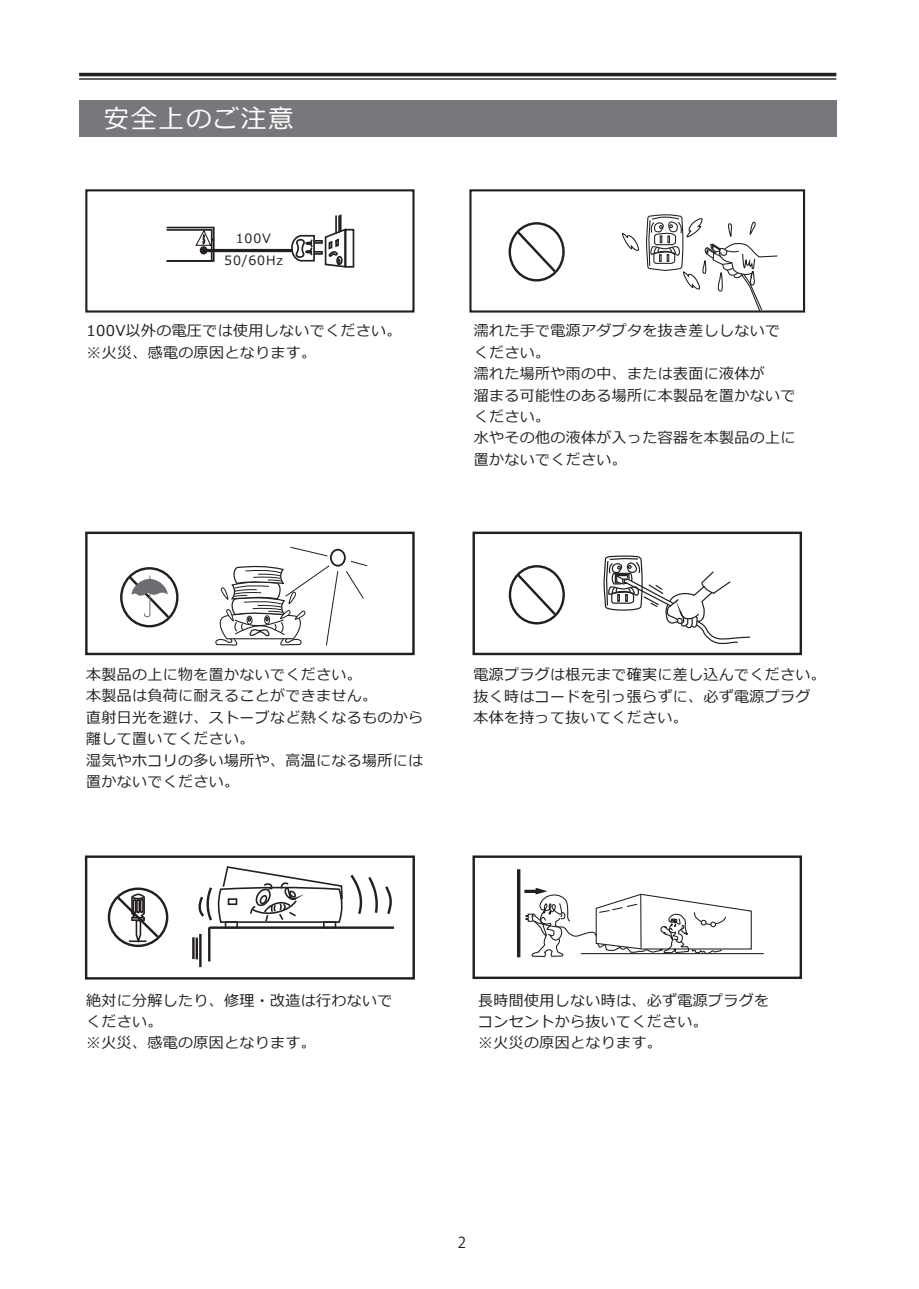
<style>
.page{position:relative;width:919px;height:1289px;background:#fff}
.page>*{position:absolute;margin:0;border:0;box-sizing:border-box;transform-origin:0 0}
.t1{font:25.65px "Meiryo";letter-spacing:.07em;color:#fff}
.t2{font:15px/21.3px "Meiryo";letter-spacing:.025em;color:#231f20}
.t3{font:15px "Koz Go Pro";color:#231f20}
.t4{font:12.75px/22px "Meiryo";letter-spacing:.07em;color:#231f20;text-align:center}
</style>
<div class="page">
<div style="left:79px;top:100px;width:757px;height:37px;background:#76787b"></div>
<div style="left:472px;top:531px;width:330px;height:124px;background:#fff;border:2px solid #231f20"></div>
<svg style="left:510px;top:566px;width:53px;height:57px"></svg>
<div style="left:508px;top:565px;width:57px;height:59px;border:2px solid #231f20;border-radius:50%"></div>
<svg style="left:515px;top:572px;width:43px;height:45px"></svg>
<svg style="left:603px;top:555px;width:147px;height:89px"></svg>
<div style="left:85px;top:531px;width:329px;height:124px;background:#fff;border:2px solid #231f20"></div>
<svg style="left:121px;top:568px;width:56px;height:58px"></svg>
<div style="left:120px;top:567px;width:58px;height:60px;border:2px solid #231f20;border-radius:50%"></div>
<svg style="left:215px;top:564px;width:123px;height:82px"></svg>
<svg style="left:290px;top:546px;width:38px;height:11px"></svg>
<svg style="left:345px;top:560px;width:23px;height:39px"></svg>
<svg style="left:127px;top:574px;width:45px;height:46px"></svg>
<div style="left:330px;top:549px;width:16px;height:17px;border:2px solid #231f20;border-radius:50%"></div>
<div style="left:472px;top:855px;width:330px;height:124px;background:#fff;border:2px solid #231f20"></div>
<hr style="left:517px;top:869px;width:3px;height:88px;background:#231f20">
<hr style="left:580px;top:953px;width:183px;height:1px;background:#231f20">
<hr style="left:524px;top:889px;width:14px;height:3px;background:#231f20">
<svg style="left:525px;top:887px;width:227px;height:70px"></svg>
<div style="left:85px;top:855px;width:330px;height:124px;border:2px solid #231f20"></div>
<svg style="left:86px;top:856px;width:327px;height:122px"></svg>
<hr style="left:208px;top:927px;width:2px;height:34px;background:#231f20">
<hr style="left:199px;top:933px;width:2px;height:34px;background:#231f20">
<hr style="left:192px;top:937px;width:3px;height:22px;background:#231f20">
<hr style="left:195px;top:937px;width:3px;height:22px;background:#231f20">
<div style="left:469px;top:189px;width:336px;height:123px;background:#fff;border:2px solid #231f20"></div>
<svg style="left:621px;top:232px;width:18px;height:19px"></svg>
<svg style="left:645px;top:214px;width:133px;height:98px"></svg>
<div style="left:85px;top:189px;width:329px;height:123px;background:#fff;border:2px solid #231f20"></div>
<div style="left:308px;top:240px;width:15px;height:4px;border:2px solid #231f20"></div>
<div style="left:308px;top:251px;width:15px;height:4px;border:2px solid #231f20"></div>
<div style="left:166px;top:227px;width:48px;height:35px;border:2px solid #231f20"></div>
<div style="left:166px;top:229px;width:46px;height:33px;border:2px solid #231f20"></div>
<div style="left:345px;top:229px;width:9px;height:39px;border:2px solid #231f20"></div>
<svg style="left:324px;top:214px;width:23px;height:54px"></svg>
<svg style="left:194px;top:229px;width:122px;height:33px"></svg>
<svg style="left:509px;top:223px;width:54px;height:57px"></svg>
<div style="left:508px;top:222px;width:56px;height:59px;border:2px solid #231f20;border-radius:50%"></div>
<svg style="left:514px;top:229px;width:44px;height:46px"></svg>
<hr style="left:79px;top:73px;width:757px;height:3px;background:#231f20">
<hr style="left:79px;top:78px;width:757px;height:2px;background:#231f20">
<h1 class="t1" style="left:104px;top:101px;width:191px">安全上のご注意</h1>
<p class="t4" style="left:224px;top:228px;width:60px">100V<br>50/60Hz</p>
<p class="t2" style="left:86px;top:321px;width:317px">100V以外の電圧では使用しないでください。※火災、感電の原因となります。</p>
<p class="t2" style="left:473px;top:321px;width:323px">濡れた手で電源アダプタを抜き差ししないでください。<br>濡れた場所や雨の中、または表面に液体が<br>溜まる可能性のある場所に本製品を置かないでください。<br>水やその他の液体が入った容器を本製品の上に置かないでください。</p>
<p class="t2" style="left:86px;top:664px;width:338px">本製品の上に物を置かないでください。<br>本製品は負荷に耐えることができません。<br>直射日光を避け、ストーブなど熱くなるものから離して置いてください。<br>湿気やホコリの多い場所や、高温になる場所には置かないでください。</p>
<p class="t2" style="left:473px;top:665px;width:354px">電源プラグは根元まで確実に差し込んでください。抜く時はコードを引っ張らずに、必ず電源プラグ本体を持って抜いてください。</p>
<p class="t2" style="left:86px;top:990px;width:308px">絶対に分解したり、修理・改造は行わないでください。<br>※火災、感電の原因となります。</p>
<p class="t2" style="left:478px;top:990px;width:292px">長時間使用しない時は、必ず電源プラグをコンセントから抜いてください。<br>※火災の原因となります。</p>
<p class="t3" style="left:457px;top:1232px;width:10px">2</p>
</div>
